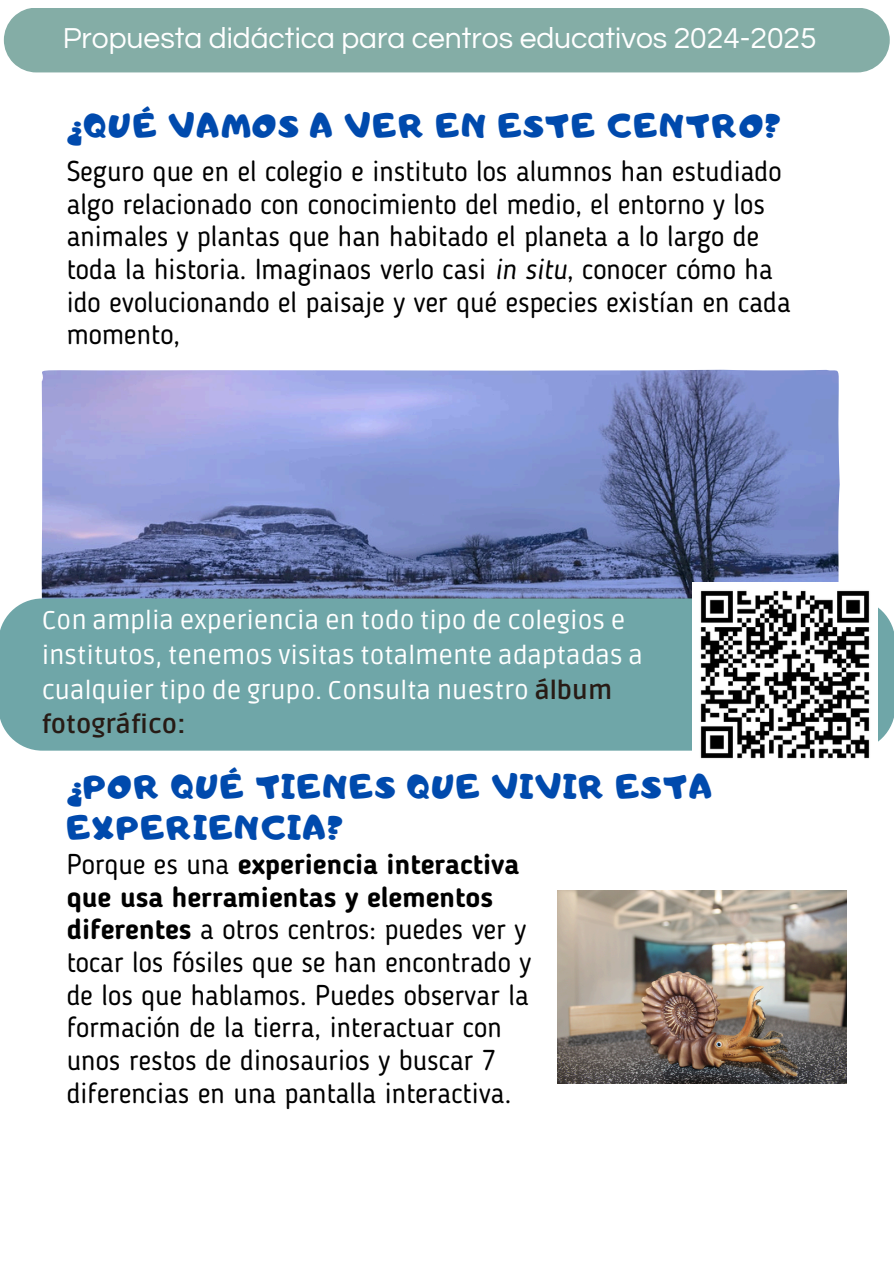
<style>
.page{position:relative;width:894px;height:1264px;background:#fff}
.page>*{position:absolute;margin:0;border:0;box-sizing:border-box;transform-origin:0 0}
.t1{font:33px/40.5px "Adigiana Toybox";letter-spacing:.05em;color:#004aad}
.t2{font:30px "Questrial";color:#fff}
.t3{font:28.5px/32.7px "Blogger Sans";color:#000}
.t4{font:25.65px/34.8px "Ruda";color:#fff}
.s1{font-style:italic}
.s2{font-weight:700;color:#271b15}
.s3{font-weight:700}
</style>
<div class="page">
<div style="left:4px;top:8px;width:885px;height:64px;background:#84ada6"></div>
<img style="left:42px;top:370px;width:797px;height:228px">
<div style="left:0;top:598px;width:893px;height:152px;background:#6fa6a8"></div>
<img style="left:692px;top:582px;width:184px;height:177px">
<img style="left:557px;top:890px;width:289px;height:193px">
<p class="t2" style="left:63px;top:24px;width:755px">Propuesta didáctica para centros educativos 2024-2025</p>
<p class="t1" style="left:67px;top:105px;width:715px">¿QUÉ VAMOS A VER EN ESTE CENTRO?</p>
<p class="t3" style="left:67px;top:157px;width:725px">Seguro que en el colegio e instituto los alumnos han estudiado algo relacionado con conocimiento del medio, el entorno y los animales y plantas que han habitado el planeta a lo largo de toda la historia. Imaginaos verlo casi <span class="s1">in situ</span>, conocer cómo ha ido evolucionando el paisaje y ver qué especies existían en cada momento,</p>
<h3 class="t4" style="left:42px;top:603px;width:602px">Con amplia experiencia en todo tipo de colegios e institutos, tenemos visitas totalmente adaptadas a cualquier tipo de grupo. Consulta nuestro <span class="s2">álbum fotográfico:</span></h3>
<h3 class="t1" style="left:67px;top:766px;width:647px">¿POR QUÉ TIENES QUE VIVIR ESTA<br>EXPERIENCIA?</h3>
<h1 class="t3" style="left:67px;top:850px;width:466px">Porque es una <span class="s3">experiencia interactiva que usa herramientas y elementos diferentes</span> a otros centros: puedes ver y tocar los fósiles que se han encontrado y de los que hablamos. Puedes observar la formación de la tierra, interactuar con unos restos de dinosaurios y buscar 7 diferencias en una pantalla interactiva.</h1>
</div>
